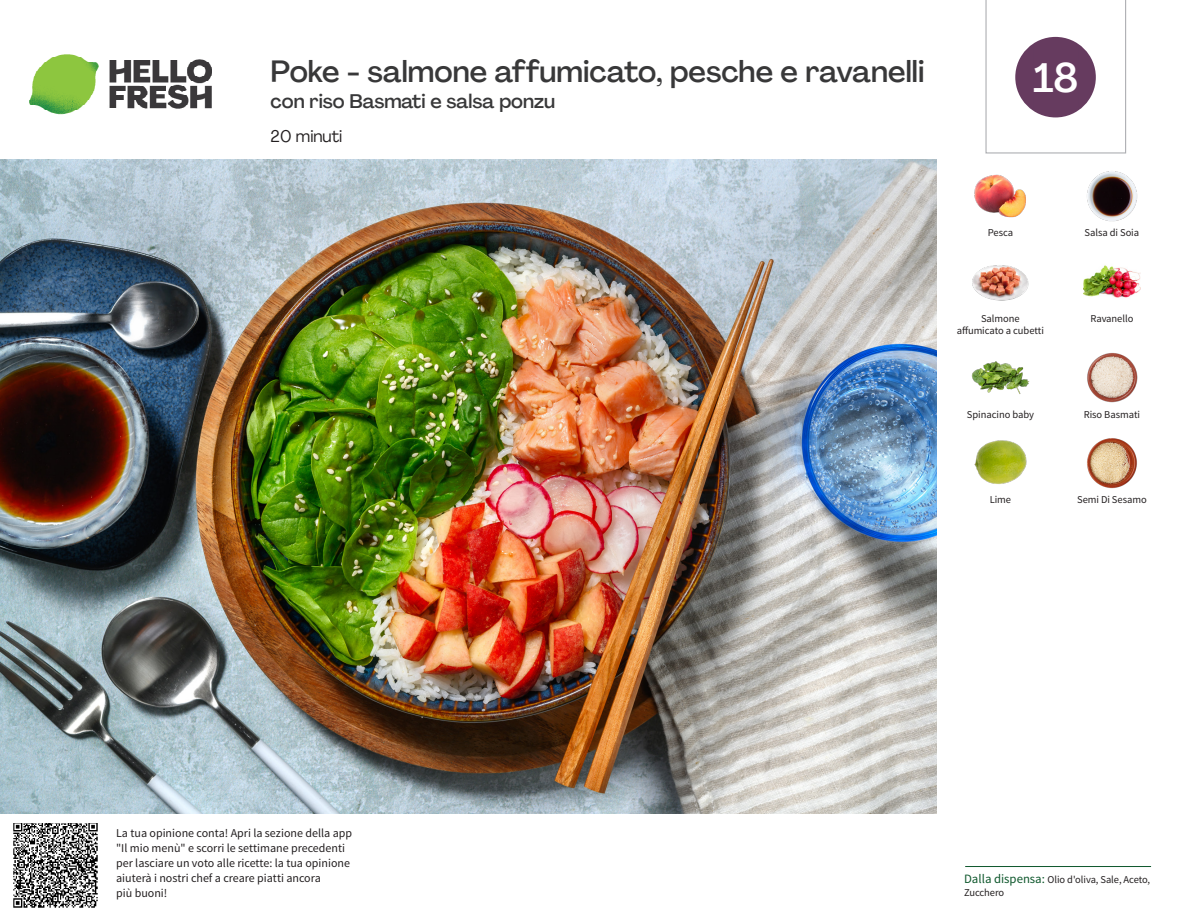
<style>
.page{position:relative;width:1188px;height:918px;background:#fff}
.page>*{position:absolute;margin:0;border:0;box-sizing:border-box;transform-origin:0 0}
._24_Recipe_Nr_Bag{font:500 40.5px "Agrandir";color:#fff}
._15_Titel_UK{font:500 30px "Agrandir";color:#383839}
._15_Titel_UK-2{font:500 19.5px "Agrandir";color:#383839}
._02_Box_Type{font:16.5px "Agrandir";color:#231f20}
._06_Before_Start{font:12px/15px "Source Sans Pro";color:#231f20}
._18_FRONT_ingredient{font:10.5px "Source Sans Pro";letter-spacing:-.005em;color:#231f20}
.t1{font:10.5px/13.5px "Source Sans Variable";letter-spacing:-.005em;color:#231f20}
.s1{font-family:"Source Sans Pro";font-size:12.75px;color:#0e572c}
</style>
<div class="page">
<img style="left:30px;top:54px;width:181px;height:61px">
<hr style="left:965px;top:866px;width:186px;height:1px;background:#0e572c">
<img style="left:0;top:159px;width:936px;height:655px">
<img style="left:1087px;top:171px;width:51px;height:51px">
<img style="left:974px;top:174px;width:52px;height:44px">
<img style="left:1083px;top:265px;width:58px;height:33px">
<img style="left:972px;top:265px;width:57px;height:36px">
<img style="left:1087px;top:353px;width:51px;height:50px">
<img style="left:972px;top:361px;width:57px;height:33px">
<img style="left:1087px;top:438px;width:50px;height:51px">
<img style="left:974px;top:440px;width:53px;height:44px">
<img style="left:14px;top:824px;width:84px;height:84px">
<svg style="left:985px;top:0;width:141px;height:154px"></svg>
<p class="_15_Titel_UK" style="left:271px;top:53px;width:655px">Poke - salmone affumicato, pesche e ravanelli</p>
<p class="_15_Titel_UK-2" style="left:271px;top:89px;width:286px">con riso Basmati e salsa ponzu</p>
<p class="_02_Box_Type" style="left:271px;top:126px;width:73px">20 minuti</p>
<p class="_24_Recipe_Nr_Bag" style="left:1033px;top:53px;width:46px">18</p>
<p class="_18_FRONT_ingredient" style="left:988px;top:226px;width:27px">Pesca</p>
<p class="_18_FRONT_ingredient" style="left:1085px;top:226px;width:56px">Salsa di Soia</p>
<p class="_18_FRONT_ingredient" style="left:981px;top:312px;width:40px">Salmone</p>
<p class="_18_FRONT_ingredient" style="left:1090px;top:312px;width:45px">Ravanello</p>
<p class="_18_FRONT_ingredient" style="left:957px;top:324px;width:89px">affumicato a cubetti</p>
<p class="_18_FRONT_ingredient" style="left:967px;top:408px;width:69px">Spinacino baby</p>
<p class="_18_FRONT_ingredient" style="left:1084px;top:408px;width:58px">Riso Basmati</p>
<p class="_18_FRONT_ingredient" style="left:990px;top:493px;width:23px">Lime</p>
<p class="_18_FRONT_ingredient" style="left:1077px;top:493px;width:71px">Semi Di Sesamo</p>
<p class="_06_Before_Start" style="left:116px;top:826px;width:237px">La tua opinione conta! Apri la sezione della app "Il mio menù" e scorri le settimane precedenti per lasciare un voto alle ricette: la tua opinione aiuterà i nostri chef a creare piatti ancora<br>più buoni!</p>
<p class="t1" style="left:964px;top:873px;width:187px"><span class="s1">Dalla dispensa:</span> Olio d'oliva, Sale, Aceto,<br>Zucchero</p>
</div>
